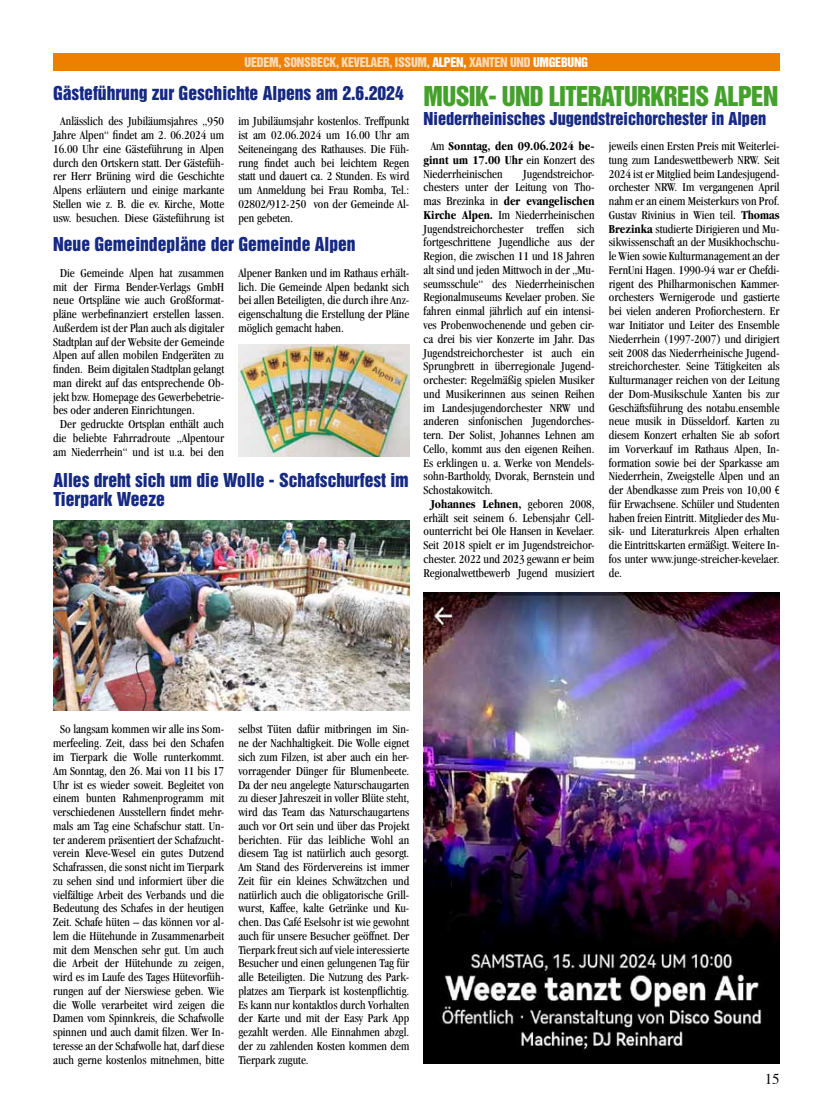
<style>
.page{position:relative;width:833px;height:1117px;background:#fff}
.page>*{position:absolute;margin:0;border:0;box-sizing:border-box;transform-origin:0 0}
.t1{font:25px "Helvetica Inserat";letter-spacing:-.025em;color:#44a12b}
.t2{font:17.5px/18.8px "Helvetica Inserat";color:#162983}
.t3{font:16.25px "Helvetica Inserat";color:#162983}
.t4{font:15px "Times";color:#000}
.t5{font:condensed 12.5px/13.8px "Garamond";color:#000;text-align:justify}
.t6{font:700 condensed 12.5px/13.8px "Garamond";color:#000;text-align:justify}
.t7{font:12.25px "Helvetica Inserat";letter-spacing:-.025em;color:#fcdbb9}
.t8{font:12.25px "Helvetica Inserat";letter-spacing:-.025em;color:#fff}
.s1{color:#fcdbb9}
.s2{font-weight:700}
.s3{font-family:"Myriad Pro"}
.s4{font-weight:400}
</style>
<div class="page">
<div style="left:53px;top:53px;width:726px;height:18px;background:#ee7f00"></div>
<img style="left:238px;top:345px;width:171px;height:111px">
<img style="left:53px;top:520px;width:356px;height:190px">
<img style="left:423px;top:592px;width:357px;height:471px">
<p class="t7" style="left:244px;top:54px;width:157px">Uedem, Sonsbeck, Kevelaer, Issu</p>
<p class="t8" style="left:417px;top:54px;width:172px"><span class="s1">m,</span> Alpen, <span class="s1">Xanten und</span> Umgebung</p>
<h2 class="t2" style="left:53px;top:84px;width:352px">Gästeführung zur Geschichte Alpens am 2.6.2024</h2>
<p class="t5" style="left:238px;top:114px;width:172px">im Jubiläumsjahr kostenlos. Treffpunkt ist am 02.06.2024 um 16.00 Uhr am Seiteneingang des Rathauses. Die Füh&shy;rung findet auch bei leichtem Regen statt und dauert ca. 2 Stunden. Es wird um Anmeldung bei Frau Romba, Tel.:<br>02802/912-250 von der Gemeinde Al&shy;pen gebeten.</p>
<p class="t5" style="left:53px;top:114px;width:172px;text-align:center">Anlässlich des Jubiläumsjahres „950<br>Jahre Alpen“ findet am 2. 06.2024 um 16.00 Uhr eine Gästeführung in Alpen durch den Ortskern statt. Der Gästefüh&shy;rer Herr Brüning wird die Geschichte Alpens erläutern und einige markante Stellen wie z. B. die ev. Kirche, Motte usw. besuchen. Diese Gästeführung ist</p>
<h2 class="t2" style="left:53px;top:235px;width:304px">Neue Gemeindepläne der Gemeinde Alpen</h2>
<p class="t5" style="left:238px;top:266px;width:172px">Alpener Banken und im Rathaus erhält&shy;lich. Die Gemeinde Alpen bedankt sich bei allen Beteiligten, die durch ihre Anz&shy;eigenschaltung die Erstellung der Pläne möglich gemacht haben.</p>
<p class="t5" style="left:60px;top:266px;width:165px">Die Gemeinde Alpen hat zusammen</p>
<p class="t5" style="left:53px;top:279px;width:172px">mit der Firma Bender-Verlags GmbH</p>
<p class="t5" style="left:53px;top:293px;width:172px">neue Ortspläne wie auch Großformat-</p>
<p class="t5" style="left:53px;top:307px;width:172px">pläne werbefinanziert erstellen lassen.</p>
<p class="t5" style="left:53px;top:321px;width:172px">Außerdem ist der Plan auch als digitaler</p>
<p class="t5" style="left:53px;top:334px;width:172px">Stadtplan auf der Website der Gemeinde</p>
<p class="t5" style="left:53px;top:348px;width:172px">Alpen auf allen mobilen Endgeräten zu</p>
<p class="t5" style="left:53px;top:362px;width:172px">finden. Beim digitalen Stadtplan gelangt</p>
<p class="t5" style="left:53px;top:376px;width:172px">man direkt auf das entsprechende Ob-</p>
<p class="t5" style="left:53px;top:389px;width:172px">jekt bzw. Homepage des Gewerbebetrie-</p>
<p class="t5" style="left:53px;top:403px;width:143px">bes oder anderen Einrichtungen.</p>
<p class="t5" style="left:60px;top:417px;width:165px">Der gedruckte Ortsplan enthält auch</p>
<p class="t5" style="left:53px;top:431px;width:172px">die beliebte Fahrradroute „Alpentour</p>
<p class="t5" style="left:53px;top:444px;width:172px">am Niederrhein“ und ist u.a. bei den</p>
<h2 class="t2" style="left:53px;top:470px;width:357px">Alles dreht sich um die Wolle - Schafschurfest im<br>Tierpark Weeze</h2>
<h1 class="t1" style="left:423px;top:81px;width:356px">Musik- und Literaturkreis Alpen</h1>
<h3 class="t3" style="left:423px;top:109px;width:344px">Niederrheinisches Jugendstreichorchester in Alpen</h3>
<p class="t5" style="left:609px;top:139px;width:172px">jeweils einen Ersten Preis mit Weiterlei&shy;tung zum Landeswettbewerb NRW. Seit 2024 ist er Mitglied beim Landesjugend&shy;orchester NRW. Im vergangenen April nahm er an einem Meisterkurs von Prof.<br>Gustav Rivinius in Wien teil. <span class="s2">Thomas Brezinka</span> studierte Dirigieren und Mu&shy;sikwissenschaft an der Musikhochschu&shy;le Wien sowie Kulturmanagement an der FernUni Hagen. 1990-94 war er Chefdi&shy;rigent des Philharmonischen Kammer&shy;orchesters Wernigerode und gastierte bei vielen anderen Profiorchestern. Er war Initiator und Leiter des Ensemble Niederrhein (1997-2007) und dirigiert seit 2008 das Niederrheinische Jugend&shy;streichorchester. Seine Tätigkeiten als Kulturmanager reichen von der Leitung der Dom-Musikschule Xanten bis zur Geschäftsführung des notabu.ensemble neue musik in Düsseldorf. Karten zu diesem Konzert erhalten Sie ab sofort im Vorverkauf im Rathaus Alpen, In&shy;formation sowie bei der Sparkasse am Niederrhein, Zweigstelle Alpen und an der Abendkasse zum Preis von 10,00 <span class="s3">€ </span>für Erwachsene. Schüler und Studenten haben freien Eintritt. Mitglieder des Mu&shy;sik- und Literaturkreis Alpen erhalten die Eintrittskarten ermäßigt. Weitere In&shy;fos unter www.junge-streicher-kevelaer. de.</p>
<p class="t6" style="left:423px;top:139px;width:172px;text-indent:7px"><span class="s4">Am</span> Sonntag, den 09.06.2024 be&shy;ginnt um 17.00 Uhr <span class="s4">ein Konzert des Niederrheinischen</span></p>
<p class="t5" style="left:523px;top:167px;width:73px">Jugendstreichor-</p>
<p class="t5" style="left:423px;top:180px;width:172px">chesters unter der Leitung von Tho-</p>
<p class="t6" style="left:423px;top:194px;width:172px"><span class="s4">mas Brezinka in</span> der evangelischen</p>
<p class="t5" style="left:423px;top:208px;width:172px"><span class="s2">Kirche Alpen.</span> Im Niederrheinischen</p>
<p class="t5" style="left:423px;top:222px;width:172px">Jugendstreichorchester treffen sich</p>
<p class="t5" style="left:423px;top:235px;width:172px">fortgeschrittene Jugendliche aus der</p>
<p class="t5" style="left:423px;top:249px;width:172px">Region, die zwischen 11 und 18 Jahren</p>
<p class="t5" style="left:423px;top:263px;width:172px">alt sind und jeden Mittwoch in der „Mu-</p>
<p class="t5" style="left:423px;top:277px;width:172px">seumsschule“ des Niederrheinischen</p>
<p class="t5" style="left:423px;top:290px;width:172px">Regionalmuseums Kevelaer proben. Sie</p>
<p class="t5" style="left:423px;top:304px;width:172px">fahren einmal jährlich auf ein intensi-</p>
<p class="t5" style="left:423px;top:318px;width:172px">ves Probenwochenende und geben cir-</p>
<p class="t5" style="left:423px;top:332px;width:172px">ca drei bis vier Konzerte im Jahr. Das</p>
<p class="t5" style="left:423px;top:345px;width:172px">Jugendstreichorchester ist auch ein</p>
<p class="t5" style="left:423px;top:359px;width:172px">Sprungbrett in überregionale Jugend-</p>
<p class="t5" style="left:423px;top:373px;width:172px">orchester: Regelmäßig spielen Musiker</p>
<p class="t5" style="left:423px;top:387px;width:172px">und Musikerinnen aus seinen Reihen</p>
<p class="t5" style="left:423px;top:400px;width:172px">im Landesjugendorchester NRW und</p>
<p class="t5" style="left:423px;top:414px;width:172px">anderen sinfonischen Jugendorches-</p>
<p class="t5" style="left:423px;top:428px;width:172px">tern. Der Solist, Johannes Lehnen am</p>
<p class="t5" style="left:423px;top:442px;width:172px">Cello, kommt aus den eigenen Reihen.</p>
<p class="t5" style="left:423px;top:455px;width:172px">Es erklingen u. a. Werke von Mendels-</p>
<p class="t5" style="left:423px;top:469px;width:172px">sohn-Bartholdy, Dvorak, Bernstein und</p>
<p class="t5" style="left:423px;top:483px;width:71px">Schostakowitch.</p>
<p class="t6" style="left:431px;top:497px;width:165px">Johannes Lehnen, <span class="s4">geboren 2008,</span></p>
<p class="t5" style="left:423px;top:510px;width:172px">erhält seit seinem 6. Lebensjahr Cell-</p>
<p class="t5" style="left:423px;top:524px;width:172px">ounterricht bei Ole Hansen in Kevelaer.</p>
<p class="t5" style="left:423px;top:538px;width:172px">Seit 2018 spielt er im Jugendstreichor-</p>
<p class="t5" style="left:423px;top:552px;width:172px">chester. 2022 und 2023 gewann er beim</p>
<p class="t5" style="left:423px;top:565px;width:172px">Regionalwettbewerb Jugend musiziert</p>
<p class="t5" style="left:53px;top:722px;width:172px;text-align:center">So langsam kommen wir alle ins Som&shy;merfeeling. Zeit, dass bei den Schafen im Tierpark die Wolle runterkommt.<br>Am Sonntag, den 26. Mai von 11 bis 17<br>Uhr ist es wieder soweit. Begleitet von einem bunten Rahmenprogramm mit verschiedenen Ausstellern findet mehr&shy;mals am Tag eine Schafschur statt. Un&shy;ter anderem präsentiert der Schafzucht&shy;verein Kleve-Wesel ein gutes Dutzend Schafrassen, die sonst nicht im Tierpark zu sehen sind und informiert über die vielfältige Arbeit des Verbands und die Bedeutung des Schafes in der heutigen Zeit. Schafe hüten – das können vor al&shy;lem die Hütehunde in Zusammenarbeit mit dem Menschen sehr gut. Um auch die Arbeit der Hütehunde zu zeigen, wird es im Laufe des Tages Hütevorfüh&shy;rungen auf der Nierswiese geben. Wie die Wolle verarbeitet wird zeigen die Damen vom Spinnkreis, die Schafwolle spinnen und auch damit filzen. Wer In&shy;teresse an der Schafwolle hat, darf diese auch gerne kostenlos mitnehmen, bitte</p>
<p class="t5" style="left:238px;top:722px;width:173px">selbst Tüten dafür mitbringen im Sin&shy;ne der Nachhaltigkeit. Die Wolle eignet sich zum Filzen, ist aber auch ein her&shy;vorragender Dünger für Blumenbeete.<br>Da der neu angelegte Naturschaugarten zu dieser Jahreszeit in voller Blüte steht, wird das Team das Naturschaugartens auch vor Ort sein und über das Projekt berichten. Für das leibliche Wohl an diesem Tag ist natürlich auch gesorgt.<br>Am Stand des Fördervereins ist immer Zeit für ein kleines Schwätzchen und natürlich auch die obligatorische Grill&shy;wurst, Kaffee, kalte Getränke und Ku&shy;chen. Das Café Eselsohr ist wie gewohnt auch für unsere Besucher geöffnet. Der Tierpark freut sich auf viele interessierte Besucher und einen gelungenen Tag für alle Beteiligten. Die Nutzung des Park&shy;platzes am Tierpark ist kostenpflichtig.<br>Es kann nur kontaktlos durch Vorhalten der Karte und mit der Easy Park App gezahlt werden. Alle Einnahmen abzgl. der zu zahlenden Kosten kommen dem Tierpark zugute.</p>
<p class="t4" style="left:765px;top:1064px;width:16px">15</p>
</div>
